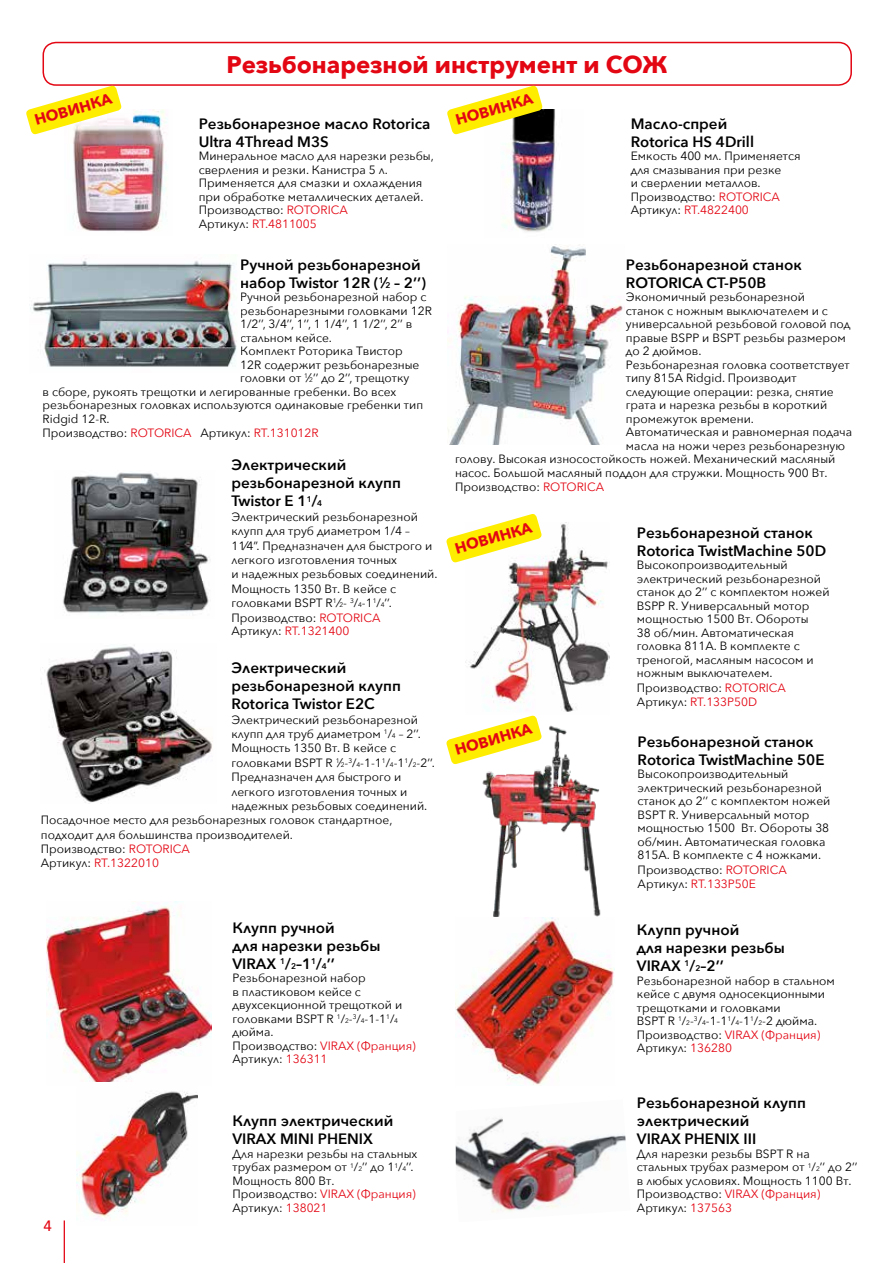
<style>
.page{position:relative;width:893px;height:1263px;background:#fff}
.page>*{position:absolute;margin:0;border:0;box-sizing:border-box;transform-origin:0 0}
.t1{font:700 24px "Avenir Next";color:#e30613}
.t2{font:600 15px/18px "Avenir Next";color:#000}
.t3{font:700 15px "Avenir Next";color:#e30613}
.t4{font:500 15px "Avenir";color:#e30613}
.t5{font:12px/13.5px "Avenir Next";color:#000}
.t6{font:12px "Avenir Next";color:#e30613}
.s1{color:#e30613}
.s2{font-size:8.25px}
.s3{font-size:6.6px}
.s4{color:#000}
</style>
<div class="page">
<hr style="left:64px;top:1220px;width:1px;height:43px;background:#e30613">
<img style="left:46px;top:902px;width:166px;height:180px">
<img style="left:30px;top:258px;width:207px;height:109px">
<img style="left:447px;top:244px;width:176px;height:200px">
<img style="left:465px;top:524px;width:144px;height:188px">
<img style="left:482px;top:725px;width:119px;height:193px">
<img style="left:77px;top:1091px;width:121px;height:129px">
<img style="left:456px;top:918px;width:159px;height:167px">
<img style="left:456px;top:1118px;width:170px;height:94px">
<div style="left:43px;top:42px;width:809px;height:44px;border:2px solid #e30613;border-radius:13px"></div>
<img style="left:41px;top:645px;width:172px;height:159px">
<img style="left:73px;top:110px;width:94px;height:121px">
<img style="left:502px;top:110px;width:53px;height:122px">
<svg style="left:26px;top:85px;width:96px;height:50px"></svg>
<svg style="left:446px;top:85px;width:97px;height:50px"></svg>
<img style="left:63px;top:472px;width:147px;height:143px">
<svg style="left:446px;top:514px;width:96px;height:49px"></svg>
<svg style="left:446px;top:715px;width:96px;height:50px"></svg>
<h1 class="t1" style="left:226px;top:44px;width:442px">Резьбонарезной инструмент и СОЖ</h1>
<p class="t3" style="left:32px;top:108px;width:81px;rotate:-16deg">НОВИНКА</p>
<p class="t3" style="left:453px;top:108px;width:81px;rotate:-16deg">НОВИНКА</p>
<p class="t2" style="left:199px;top:114px;width:233px">Резьбонарезное масло Rotorica<br>Ultra 4Thread M3S</p>
<p class="t5" style="left:199px;top:149px;width:237px">Минеральное масло для нарезки резьбы, сверления и резки. Канистра 5 л.<br>Применяется для смазки и охлаждения при обработке металлических деталей.<br>Производство: <span class="s1">ROTORICA<br></span>Артикул: <span class="s1">RT.4811005</span></p>
<p class="t2" style="left:631px;top:114px;width:125px">Масло-спрей<br>Rotorica HS 4Drill</p>
<p class="t5" style="left:631px;top:149px;width:171px">Емкость 400 мл. Применяется для смазывания при резке<br>и сверлении металлов.<br>Производство: <span class="s1">ROTORICA<br></span>Артикул: <span class="s1">RT.4822400</span></p>
<p class="t2" style="left:240px;top:255px;width:187px">Ручной резьбонарезной набор Twistor 12R (<sup>1</sup>⁄<span class="s2">2</span> – 2’’)</p>
<p class="t5" style="left:240px;top:290px;width:188px">Ручной резьбонарезной набор с</p>
<p class="t5" style="left:240px;top:303px;width:193px">резьбонарезными головками 12R</p>
<p class="t5" style="left:240px;top:317px;width:174px">1/2’’, 3/4’’, 1’’, 1 1/4’’, 1 1/2’’, 2’’ в</p>
<p class="t5" style="left:240px;top:330px;width:93px">стальном кейсе.</p>
<p class="t5" style="left:240px;top:344px;width:164px">Комплект Роторика Твистор</p>
<p class="t5" style="left:240px;top:357px;width:181px">12R содержит резьбонарезные</p>
<p class="t5" style="left:240px;top:371px;width:171px">головки от <sup>1</sup>⁄<span class="s3">2</span>’’ до 2’’, трещотку</p>
<p class="t5" style="left:43px;top:384px;width:355px">в сборе, рукоять трещотки и легированные гребенки. Во всех</p>
<p class="t5" style="left:43px;top:398px;width:382px">резьбонарезных головках используются одинаковые гребенки тип</p>
<p class="t5" style="left:43px;top:411px;width:69px">Ridgid 12-R.</p>
<p class="t5" style="left:43px;top:426px;width:278px">Производство: <span class="s1">ROTORICA</span> Артикул: <span class="s1">RT.131012R</span></p>
<p class="t2" style="left:231px;top:456px;width:171px">Электрический резьбонарезной клупп<br>Twistor E 1<sup>1</sup>/<span class="s2">4</span></p>
<p class="t5" style="left:231px;top:509px;width:208px;line-height:14.2px">Электрический резьбонарезной клупп для труб диаметром 1/4 –<br>11⁄4”. Предназначен для быстрого и легкого изготовления точных<br>и надежных резьбовых соединений.<br>Мощность 1350 Вт. В кейсе с головками BSPT R<sup>1</sup> ⁄<span class="s3">2</span>- <sup>3</sup>/<span class="s3">4</span>-1<sup>1</sup>/<span class="s3">4</span>’’.<br>Производство: <span class="s1">ROTORICA<br></span>Артикул: <span class="s1">RT.1321400</span></p>
<p class="t2" style="left:231px;top:659px;width:171px">Электрический резьбонарезной клупп<br>Rotorica Twistor E2С</p>
<p class="t5" style="left:231px;top:712px;width:188px">Электрический резьбонарезной</p>
<p class="t5" style="left:231px;top:726px;width:191px">клупп для труб диаметром <sup>1</sup>/<span class="s3">4</span> – 2’’.</p>
<p class="t5" style="left:231px;top:741px;width:166px">Мощность 1350 Вт. В кейсе с</p>
<p class="t5" style="left:231px;top:755px;width:205px">головками BSPT R <sup>1</sup>⁄<span class="s3">2</span>-<sup>3</sup>/<span class="s3">4</span>-1-1<sup>1</sup>/<span class="s3">4</span>-1<sup>1</sup>/<span class="s3">2</span>-2’’.</p>
<p class="t5" style="left:231px;top:770px;width:171px">Предназначен для быстрого и</p>
<p class="t5" style="left:231px;top:784px;width:177px">легкого изготовления точных и</p>
<p class="t5" style="left:231px;top:798px;width:197px">надежных резьбовых соединений.</p>
<p class="t5" style="left:41px;top:813px;width:353px">Посадочное место для резьбонарезных головок стандартное,</p>
<p class="t5" style="left:41px;top:827px;width:254px">подходит для большинства производителей.</p>
<p class="t5" style="left:41px;top:842px;width:151px">Производство: <span class="s1">ROTORICA</span></p>
<p class="t6" style="left:41px;top:852px;width:120px"><span class="s4">Артикул:</span> RT.1322010</p>
<p class="t2" style="left:232px;top:918px;width:150px">Клупп ручной<br>для нарезки резьбы<br>VIRAX <sup>1</sup>/<span class="s2">2</span>–1<sup>1</sup>/<span class="s2">4</span>’’</p>
<p class="t5" style="left:232px;top:971px;width:185px">Резьбонарезной набор<br>в пластиковом кейсе с двухсекционной трещоткой и головками BSPT R <sup>1</sup>/<span class="s3">2</span>-<sup>3</sup>/<span class="s3">4</span>-1-1<sup>1</sup>/<span class="s3">4 </span>дюйма.<br>Производство: <span class="s1">VIRAX (Франция)<br></span>Артикул: <span class="s1">136311</span></p>
<p class="t4" style="left:44px;top:1213px;width:10px">4</p>
<p class="t2" style="left:232px;top:1112px;width:162px">Клупп электрический<br>VIRAX MINI PHENIX</p>
<p class="t5" style="left:232px;top:1146px;width:186px">Для нарезки резьбы на стальных трубах размером от <sup>1</sup>/<span class="s3">2</span>’’ до 1<sup>1</sup>/<span class="s3">4</span>’’.<br>Мощность 800 Вт.<br>Производство: <span class="s1">VIRAX (Франция)<br></span>Артикул: <span class="s1">138021</span></p>
<p class="t2" style="left:626px;top:255px;width:178px">Резьбонарезной станок<br>ROTORICA CT-P50B</p>
<p class="t5" style="left:626px;top:290px;width:180px">Экономичный резьбонарезной</p>
<p class="t5" style="left:626px;top:303px;width:203px">станок с ножным выключателем и с</p>
<p class="t5" style="left:626px;top:317px;width:226px">универсальной резьбовой головой под</p>
<p class="t5" style="left:626px;top:330px;width:221px">правые BSPP и BSPT резьбы размером</p>
<p class="t5" style="left:626px;top:344px;width:77px">до 2 дюймов.</p>
<p class="t5" style="left:626px;top:357px;width:225px">Резьбонарезная головка соответствует</p>
<p class="t5" style="left:626px;top:371px;width:172px">типу 815A Ridgid. Производит</p>
<p class="t5" style="left:626px;top:384px;width:209px">следующие операции: резка, снятие</p>
<p class="t5" style="left:626px;top:398px;width:203px">грата и нарезка резьбы в короткий</p>
<p class="t5" style="left:626px;top:411px;width:130px">промежуток времени.</p>
<p class="t5" style="left:626px;top:425px;width:228px">Автоматическая и равномерная подача</p>
<p class="t5" style="left:626px;top:438px;width:221px">масла на ножи через резьбонарезную</p>
<p class="t5" style="left:455px;top:452px;width:382px">голову. Высокая износостойкость ножей. Механический масляный</p>
<p class="t5" style="left:455px;top:465px;width:374px">насос. Большой масляный поддон для стружки. Мощность 900 Вт.</p>
<p class="t5" style="left:455px;top:480px;width:151px">Производство: <span class="s1">ROTORICA</span></p>
<p class="t2" style="left:637px;top:523px;width:191px">Резьбонарезной станок<br>Rotorica TwistMachine 50D</p>
<p class="t5" style="left:637px;top:558px;width:194px">Высокопроизводительный электрический резьбонарезной станок до 2’’ с комплектом ножей<br>BSPP R. Универсальный мотор мощностью 1500 Вт. Обороты<br>38 об/мин. Автоматическая головка 811А. В комплекте с треногой, масляным насосом и ножным выключателем.<br>Производство: <span class="s1">ROTORICA<br></span>Артикул: <span class="s1">RT.133P50D</span></p>
<p class="t2" style="left:638px;top:732px;width:188px">Резьбонарезной станок<br>Rotorica TwistMachine 50E</p>
<p class="t5" style="left:638px;top:767px;width:194px">Высокопроизводительный электрический резьбонарезной станок до 2’’ с комплектом ножей<br>BSPT R. Универсальный мотор мощностью 1500 Вт. Обороты 38 об/мин. Автоматическая головка<br>815А. В комплекте с 4 ножками.<br>Производство: <span class="s1">ROTORICA<br></span>Артикул: <span class="s1">RT.133P50E</span></p>
<p class="t3" style="left:452px;top:536px;width:81px;rotate:-16deg">НОВИНКА</p>
<p class="t3" style="left:452px;top:738px;width:81px;rotate:-16deg">НОВИНКА</p>
<p class="t2" style="left:637px;top:920px;width:150px">Клупп ручной<br>для нарезки резьбы<br>VIRAX <sup>1</sup>/<span class="s2">2</span>–2’’</p>
<p class="t5" style="left:637px;top:973px;width:199px">Резьбонарезной набор в стальном кейсе с двумя односекционными трещотками и головками<br>BSPT R <sup>1</sup>/<span class="s3">2</span>-<sup>3</sup>/<span class="s3">4</span>-1-1<sup>1</sup>/<span class="s3">4</span>-1<sup>1</sup>/<span class="s3">2</span>-2 дюйма.<br>Производство: <span class="s1">VIRAX (Франция)<br></span>Артикул: <span class="s1">136280</span></p>
<p class="t2" style="left:637px;top:1094px;width:171px">Резьбонарезной клупп электрический<br>VIRAX PHENIX III</p>
<p class="t5" style="left:637px;top:1146px;width:222px">Для нарезки резьбы BSPT R на стальных трубах размером от <sup>1</sup>/<span class="s3">2</span>’’ до 2’’ в любых условиях. Мощность 1100 Вт.<br>Производство: <span class="s1">VIRAX (Франция)<br></span>Артикул: <span class="s1">137563</span></p>
</div>
